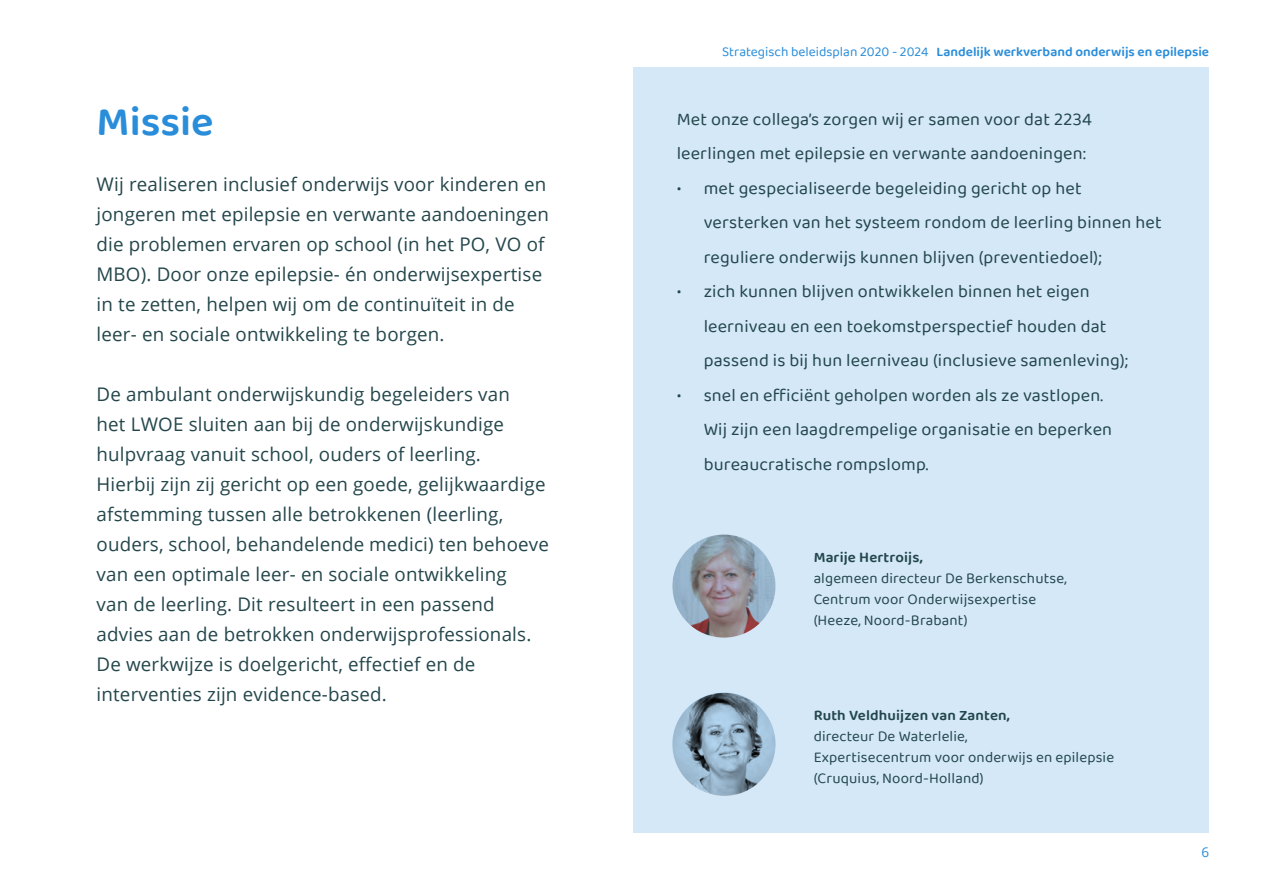
<style>
.page{position:relative;width:1263px;height:893px;background:#fff}
.page>*{position:absolute;margin:0;border:0;box-sizing:border-box;transform-origin:0 0}
.t1{font:600 42px "Baloo 2";color:#298dda}
.t2{font:18.75px/30px "Open Sans";letter-spacing:.01em;color:#23464b}
.t3{font:18px/34.5px "Baloo 2";letter-spacing:.01em;color:#23464b}
.t4{font:15px "Baloo 2";letter-spacing:.01em;color:#23464b}
.t5{font:600 15px "Baloo 2";letter-spacing:.01em;color:#23464b}
.t6{font:600 13.5px "Baloo 2";color:#298dda}
.t7{font:13.5px "Open Sans";color:#298dda}
.s1{font-weight:400}
</style>
<div class="page">
<div style="left:633px;top:67px;width:576px;height:766px;background:#d4e8f8"></div>
<svg style="left:672px;top:693px;width:103px;height:103px;background:#849eb2"></svg>
<img style="left:739px;top:538px;width:36px;height:98px">
<svg style="left:672px;top:534px;width:103px;height:104px;background:#9197a4"></svg>
<p class="t1" style="left:97px;top:91px;width:119px">Missie</p>
<p class="t2" style="left:97px;top:168px;width:454px">Wij realiseren inclusief onderwijs voor kinderen en jongeren met epilepsie en verwante aandoeningen die problemen ervaren op school (in het PO, VO of MBO). Door onze epilepsie- én onderwijsexpertise in te zetten, helpen wij om de continuïteit in de leer- en sociale ontwikkeling te borgen.</p>
<p class="t2" style="left:97px;top:378px;width:454px">De ambulant onderwijskundig begeleiders van<br>het LWOE sluiten aan bij de onderwijskundige hulpvraag vanuit school, ouders of leerling.<br>Hierbij zijn zij gericht op een goede, gelijkwaardige afstemming tussen alle betrokkenen (leerling, ouders, school, behandelende medici) ten behoeve van een optimale leer- en sociale ontwikkeling<br>van de leerling. Dit resulteert in een passend advies aan de betrokken onderwijsprofessionals.<br>De werkwijze is doelgericht, effectief en de interventies zijn evidence-based.</p>
<p class="t6" style="left:722px;top:42px;width:488px"><span class="s1">Strategisch beleidsplan 2020 - 2024</span> Landelijk werkverband onderwijs en epilepsie</p>
<p class="t3" style="left:677px;top:103px;width:417px">Met onze collega’s zorgen wij er samen voor dat 2234 leerlingen met epilepsie en verwante aandoeningen:</p>
<p class="t3" style="left:704px;top:172px;width:460px;text-indent:-27px">• met gespecialiseerde begeleiding gericht op het versterken van het systeem rondom de leerling binnen het reguliere onderwijs kunnen blijven (preventiedoel);</p>
<p class="t3" style="left:704px;top:275px;width:426px;text-indent:-27px">• zich kunnen blijven ontwikkelen binnen het eigen leerniveau en een toekomstperspectief houden dat passend is bij hun leerniveau (inclusieve samenleving);</p>
<p class="t3" style="left:704px;top:379px;width:410px;text-indent:-27px">• snel en efficiënt geholpen worden als ze vastlopen.<br>Wij zijn een laagdrempelige organisatie en beperken bureaucratische rompslomp.</p>
<p class="t5" style="left:814px;top:546px;width:110px">Marije Hertroijs,</p>
<p class="t4" style="left:814px;top:567px;width:254px">algemeen directeur De Berkenschutse,</p>
<p class="t4" style="left:814px;top:588px;width:224px">Centrum voor Onderwijsexpertise</p>
<p class="t4" style="left:814px;top:609px;width:155px">(Heeze, Noord-Brabant)</p>
<p class="t5" style="left:814px;top:704px;width:198px">Ruth Veldhuijzen van Zanten,</p>
<p class="t4" style="left:814px;top:726px;width:155px">directeur De Waterlelie,</p>
<p class="t4" style="left:814px;top:747px;width:302px">Expertisecentrum voor onderwijs en epilepsie</p>
<p class="t4" style="left:814px;top:768px;width:171px">(Cruquius, Noord-Holland)</p>
<p class="t7" style="left:1201px;top:843px;width:9px">6</p>
</div>
